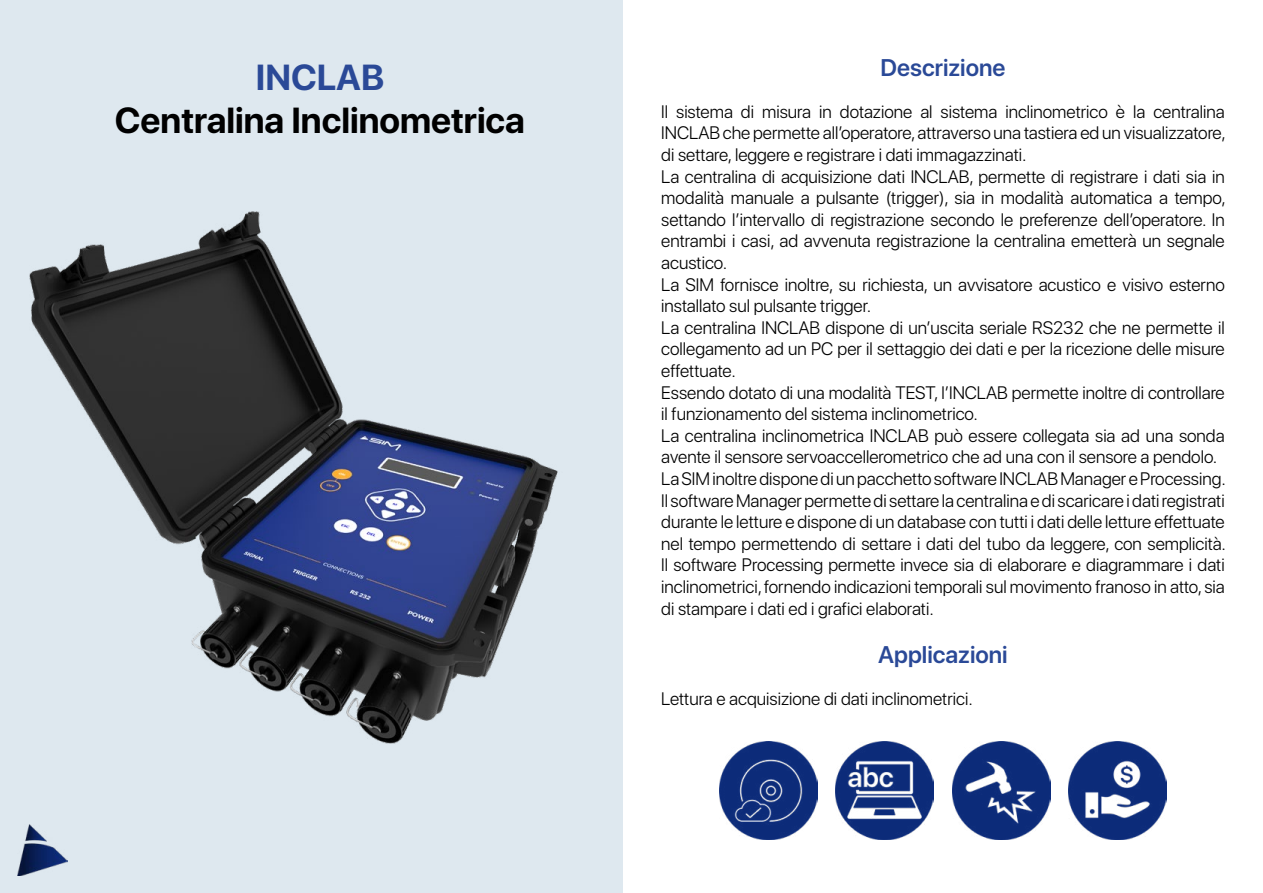
<style>
.page{position:relative;width:1263px;height:893px;background:#fff}
.page>*{position:absolute;margin:0;border:0;box-sizing:border-box;transform-origin:0 0}
.t1{font:700 36px "SF Pro Display";color:#000}
.t2{font:700 36px "SF Pro Display";color:#2a4997}
.t3{font:600 24px "SF Pro Display";color:#2a4997}
.t4{font:300 18px/21.6px "SF Pro Display";color:#000}
</style>
<div class="page">
<div style="left:0;top:0;width:623px;height:893px;background:#dee8ef"></div>
<img style="left:719px;top:741px;width:98px;height:98px">
<img style="left:952px;top:741px;width:98px;height:98px">
<img style="left:836px;top:741px;width:98px;height:98px">
<img style="left:1068px;top:741px;width:98px;height:98px">
<img style="left:17px;top:824px;width:51px;height:52px">
<img style="left:29px;top:211px;width:529px;height:533px">
<h1 class="t2" style="left:256px;top:56px;width:130px">INCLAB</h1>
<h1 class="t1" style="left:115px;top:99px;width:411px">Centralina Inclinometrica</h1>
<h2 class="t3" style="left:880px;top:51px;width:126px">Descrizione</h2>
<p class="t4" style="left:661px;top:101px;width:566px">Il sistema di misura in dotazione al sistema inclinometrico è la centralina INCLAB che permette all’operatore, attraverso una tastiera ed un visualizzatore, di settare, leggere e registrare i dati immagazzinati.<br>La centralina di acquisizione dati INCLAB, permette di registrare i dati sia in modalità manuale a pulsante (trigger), sia in modalità automatica a tempo, settando l’intervallo di registrazione secondo le preferenze dell’operatore. In entrambi i casi, ad avvenuta registrazione la centralina emetterà un segnale acustico.<br>La SIM fornisce inoltre, su richiesta, un avvisatore acustico e visivo esterno installato sul pulsante trigger.<br>La centralina INCLAB dispone di un’uscita seriale RS232 che ne permette il collegamento ad un PC per il settaggio dei dati e per la ricezione delle misure effettuate.<br>Essendo dotato di una modalità TEST, l’INCLAB permette inoltre di controllare il funzionamento del sistema inclinometrico.<br>La centralina inclinometrica INCLAB può essere collegata sia ad una sonda avente il sensore servoaccellerometrico che ad una con il sensore a pendolo.<br>La SIM inoltre dispone di un pacchetto software INCLAB Manager e Processing.<br>Il software Manager permette di settare la centralina e di scaricare i dati registrati durante le letture e dispone di un database con tutti i dati delle letture effettuate nel tempo permettendo di settare i dati del tubo da leggere, con semplicità.<br>Il software Processing permette invece sia di elaborare e diagrammare i dati inclinometrici, fornendo indicazioni temporali sul movimento franoso in atto, sia di stampare i dati ed i grafici elaborati.</p>
<h2 class="t3" style="left:878px;top:638px;width:131px">Applicazioni</h2>
<p class="t4" style="left:661px;top:688px;width:313px">Lettura e acquisizione di dati inclinometrici.</p>
</div>
